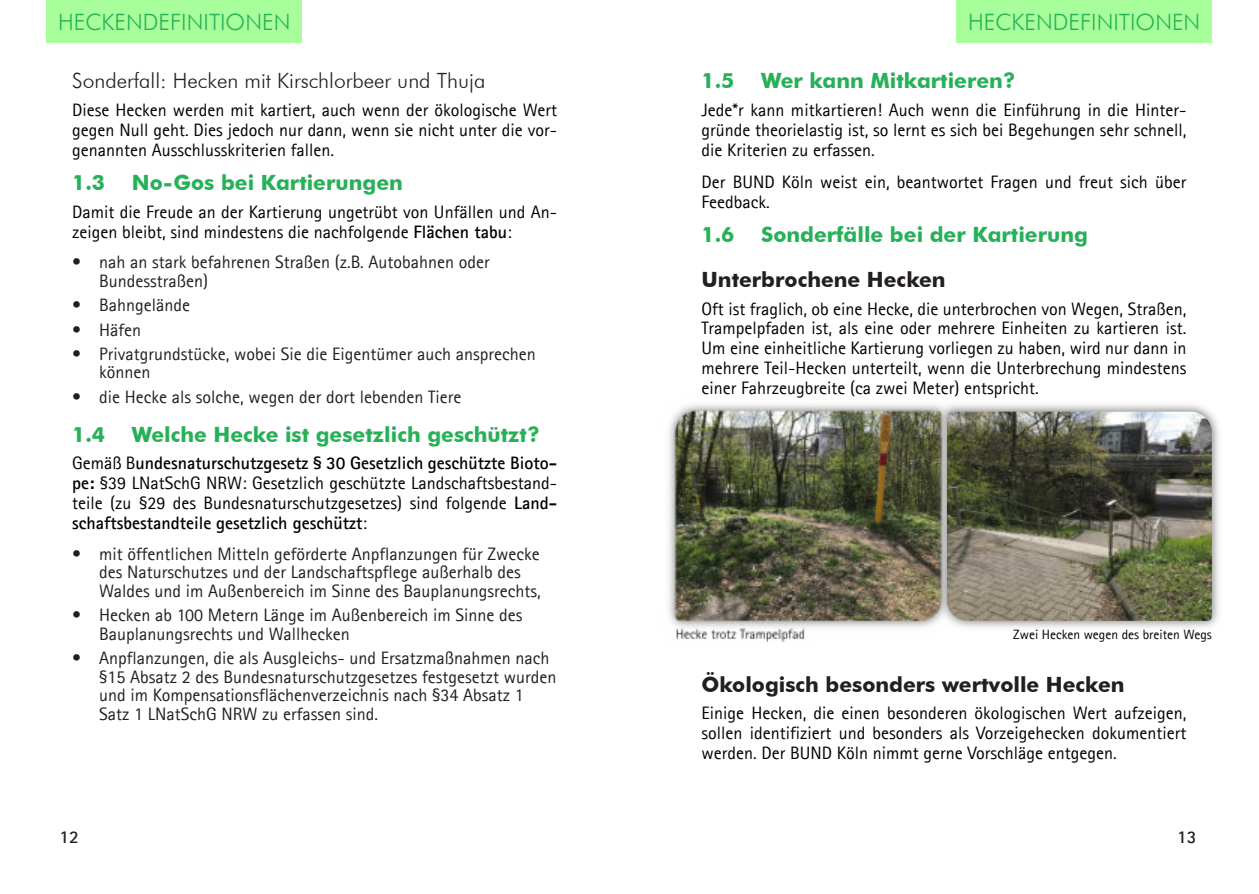
<style>
.page{position:relative;width:1259px;height:894px;background:#fff}
.page>*{position:absolute;margin:0;border:0;box-sizing:border-box;transform-origin:0 0}
.t1{font:300 22.5px "Futura BT";color:#26b158}
.t2{font:700 21px "Futura BT";color:#26b158}
.t3{font:700 21px "Futura BT";color:#231f20}
.t4{font:300 21px "Futura BT";color:#231f20}
.t5{font:18px/20px "Agfa Rotis Sans Serif";color:#000;text-align:justify}
.t6{font:18px/18.5px "Agfa Rotis Sans Serif";color:#231f20}
.t7{font:700 18px "Agfa Rotis Sans Serif";color:#231f20}
.t8{font:13.5px "Agfa Rotis Sans Serif";color:#000}
.s1{font-weight:700}
</style>
<div class="page">
<img style="left:668px;top:404px;width:268px;height:238px">
<img style="left:936px;top:404px;width:283px;height:224px">
<img style="left:947px;top:411px;width:265px;height:209px">
<div style="left:47px;top:0;width:255px;height:43px;background:#a8fe9a"></div>
<div style="left:957px;top:0;width:255px;height:43px;background:#a8fe9a"></div>
<p class="t1" style="left:58px;top:13px;width:234px">HECKENDEFINITIONEN</p>
<p class="t1" style="left:968px;top:13px;width:234px">HECKENDEFINITIONEN</p>
<p class="t4" style="left:72px;top:72px;width:415px">Sonderfall: Hecken mit Kirschlorbeer und Thuja</p>
<p class="t5" style="left:72px;top:101px;width:486px">Diese Hecken werden mit kartiert, auch wenn der ökologische Wert gegen Null geht. Dies jedoch nur dann, wenn sie nicht unter die vor&shy;genannten Ausschlusskriterien fallen.</p>
<p class="t2" style="left:72px;top:174px;width:34px">1.3</p>
<p class="t2" style="left:132px;top:174px;width:273px">No-Gos bei Kartierungen</p>
<p class="t5" style="left:72px;top:202px;width:486px">Damit die Freude an der Kartierung ungetrübt von Unfällen und An&shy;zeigen bleibt, sind mindestens die nachfolgende <span class="s1">Flächen tabu</span>:</p>
<p class="t6" style="left:99px;top:254px;width:392px;text-indent:-27px">• nah an stark befahrenen Straßen (z.B. Autobahnen oder<br>Bundesstraßen)</p>
<p class="t6" style="left:72px;top:297px;width:119px">• Bahngelände</p>
<p class="t6" style="left:72px;top:321px;width:70px">• Häfen</p>
<p class="t6" style="left:99px;top:345px;width:438px;text-indent:-27px">• Privatgrundstücke, wobei Sie die Eigentümer auch ansprechen können</p>
<p class="t6" style="left:72px;top:388px;width:391px">• die Hecke als solche, wegen der dort lebenden Tiere</p>
<p class="t2" style="left:72px;top:426px;width:34px">1.4</p>
<p class="t2" style="left:132px;top:426px;width:409px">Welche Hecke ist gesetzlich geschützt?</p>
<p class="t5" style="left:72px;top:454px;width:486px">Gemäß B<span class="s1">undesnaturschutzgesetz § 30 Gesetzlich geschützte Bioto&shy;pe:</span> §39 LNatSchG NRW: Gesetzlich geschützte Landschaftsbestand&shy;teile (zu §29 des Bundesnaturschutzgesetzes) sind folgende <span class="s1">Land&shy;schaftsbestandteile gesetzlich geschützt</span>:</p>
<p class="t6" style="left:99px;top:545px;width:443px;text-indent:-27px">• mit öffentlichen Mitteln geförderte Anpflanzungen für Zwecke des Naturschutzes und der Landschaftspflege außerhalb des<br>Waldes und im Außenbereich im Sinne des Bauplanungsrechts,</p>
<p class="t6" style="left:99px;top:607px;width:425px;text-indent:-27px">• Hecken ab 100 Metern Länge im Außenbereich im Sinne des<br>Bauplanungsrechts und Wallhecken</p>
<p class="t6" style="left:99px;top:649px;width:459px;text-indent:-27px">• Anpflanzungen, die als Ausgleichs- und Ersatzmaßnahmen nach §15 Absatz 2 des Bundesnaturschutzgesetzes festgesetzt wurden und im Kompensationsflächenverzeichnis nach §34 Absatz 1<br>Satz 1 LNatSchG NRW zu erfassen sind.</p>
<p class="t2" style="left:702px;top:72px;width:34px">1.5</p>
<p class="t2" style="left:761px;top:72px;width:256px">Wer kann Mitkartieren?</p>
<p class="t5" style="left:702px;top:101px;width:486px">Jede*r kann mitkartieren! Auch wenn die Einführung in die Hinter&shy;gründe theorielastig ist, so lernt es sich bei Begehungen sehr schnell, die Kriterien zu erfassen.</p>
<p class="t5" style="left:702px;top:172px;width:486px">Der BUND Köln weist ein, beantwortet Fragen und freut sich über<br>Feedback.</p>
<p class="t2" style="left:702px;top:226px;width:34px">1.6</p>
<p class="t2" style="left:761px;top:226px;width:328px">Sonderfälle bei der Kartierung</p>
<p class="t3" style="left:702px;top:271px;width:245px">Unterbrochene Hecken</p>
<p class="t5" style="left:702px;top:299px;width:486px">Oft ist fraglich, ob eine Hecke, die unterbrochen von Wegen, Straßen, Trampelpfaden ist, als eine oder mehrere Einheiten zu kartieren ist.<br>Um eine einheitliche Kartierung vorliegen zu haben, wird nur dann in mehrere Teil-Hecken unterteilt, wenn die Unterbrechung mindestens einer Fahrzeugbreite (ca zwei Meter) entspricht.</p>
<p class="t8" style="left:1013px;top:627px;width:200px">Zwei Hecken wegen des breiten Wegs</p>
<p class="t3" style="left:702px;top:675px;width:424px">Ökologisch besonders wertvolle Hecken</p>
<p class="t5" style="left:702px;top:703px;width:486px">Einige Hecken, die einen besonderen ökologischen Wert aufzeigen, sollen identifiziert und besonders als Vorzeigehecken dokumentiert werden. Der BUND Köln nimmt gerne Vorschläge entgegen.</p>
<p class="t7" style="left:60px;top:829px;width:21px">12</p>
<p class="t7" style="left:1177px;top:829px;width:21px">13</p>
</div>
